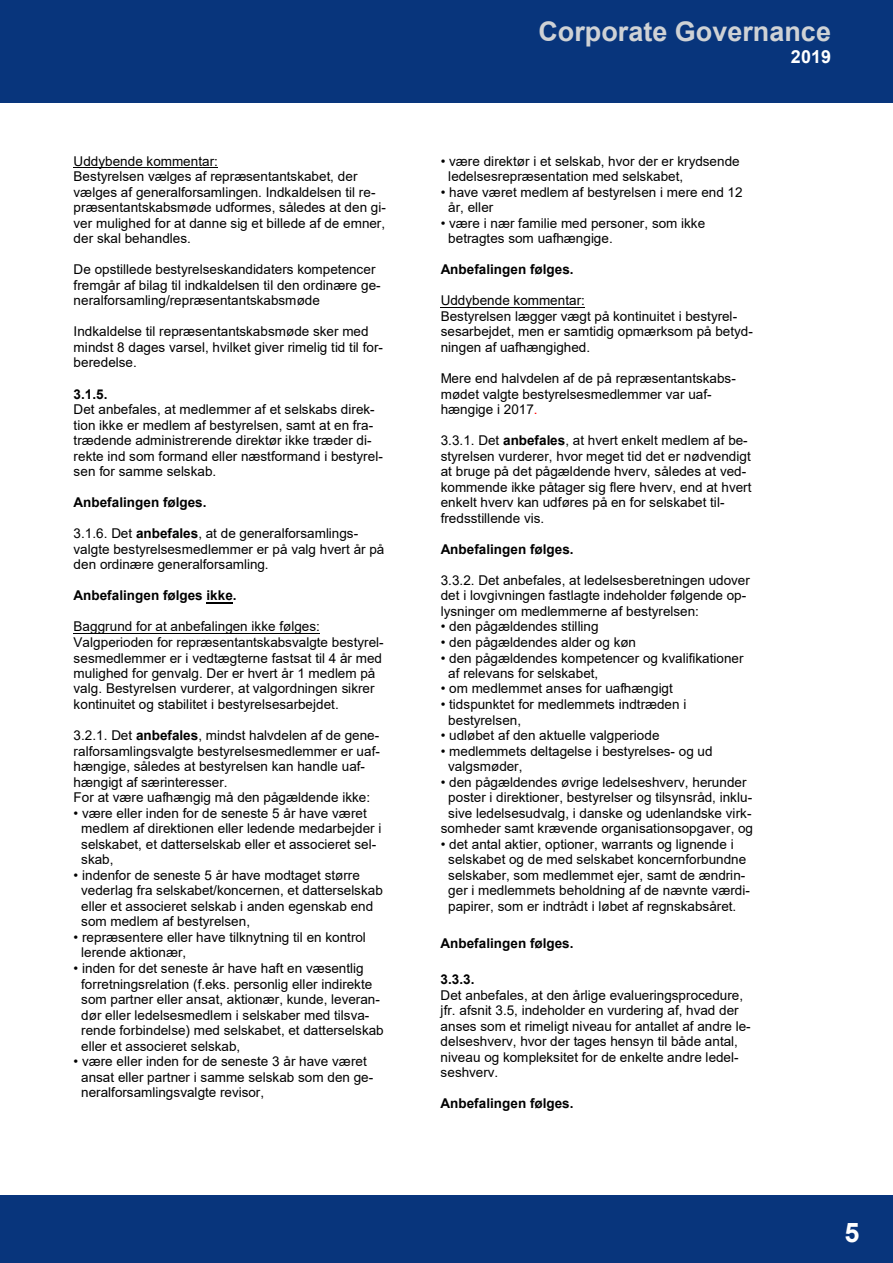
<style>
.page{position:relative;width:893px;height:1263px;background:#fff}
.page>*{position:absolute;margin:0;border:0;box-sizing:border-box;transform-origin:0 0}
.t1{font:700 27px "Arial";color:#cfd2d5}
.t2{font:700 27px "Arial";color:#fff}
.t3{font:700 18px "Arial";color:#fff}
.t4{font:13.5px/15.5px "Arial";letter-spacing:.005em;color:#000}
.t5{font:700 13.5px "Arial";color:#000}
.s1{font-weight:700}
.s2{color:#f00}
</style>
<div class="page">
<div style="left:0;top:0;width:893px;height:103px;background:#08357c"></div>
<div style="left:0;top:1195px;width:893px;height:68px;background:#08357c"></div>
<hr style="left:74px;top:167px;width:144px;height:1px;background:#000">
<svg style="left:206px;top:602px;width:27px;height:1px"></svg>
<hr style="left:74px;top:633px;width:246px;height:1px;background:#000">
<hr style="left:441px;top:307px;width:144px;height:1px;background:#000">
<p class="t4" style="left:74px;top:153px;width:314px">Uddybende kommentar:<br>Bestyrelsen vælges af repræsentantskabet, der vælges af generalforsamlingen. Indkaldelsen til re&shy;præsentantskabsmøde udformes, således at den gi&shy;ver mulighed for at danne sig et billede af de emner, der skal behandles.</p>
<p class="t4" style="left:74px;top:262px;width:309px">De opstillede bestyrelseskandidaters kompetencer fremgår af bilag til indkaldelsen til den ordinære ge&shy;neralforsamling/repræsentantskabsmøde</p>
<p class="t4" style="left:74px;top:324px;width:311px">Indkaldelse til repræsentantskabsmøde sker med mindst 8 dages varsel, hvilket giver rimelig tid til for&shy;beredelse.</p>
<p class="t4" style="left:74px;top:386px;width:311px"><span class="s1">3.1.5.<br></span>Det anbefales, at medlemmer af et selskabs direk&shy;tion ikke er medlem af bestyrelsen, samt at en fra&shy;trædende administrerende direktør ikke træder di&shy;rekte ind som formand eller næstformand i bestyrel&shy;sen for samme selskab.</p>
<p class="t5" style="left:74px;top:493px;width:134px">Anbefalingen følges.</p>
<p class="t4" style="left:74px;top:526px;width:312px">3.1.6. Det <span class="s1">anbefales</span>, at de generalforsamlings&shy;valgte bestyrelsesmedlemmer er på valg hvert år på den ordinære generalforsamling.</p>
<p class="t5" style="left:74px;top:586px;width:164px">Anbefalingen følges ikke.</p>
<p class="t4" style="left:74px;top:619px;width:312px">Baggrund for at anbefalingen ikke følges:<br>Valgperioden for repræsentantskabsvalgte bestyrel&shy;sesmedlemmer er i vedtægterne fastsat til 4 år med mulighed for genvalg. Der er hvert år 1 medlem på valg. Bestyrelsen vurderer, at valgordningen sikrer kontinuitet og stabilitet i bestyrelsesarbejdet.</p>
<p class="t4" style="left:74px;top:727px;width:308px">3.2.1. Det <span class="s1">anbefales</span>, mindst halvdelen af de gene&shy;ralforsamlingsvalgte bestyrelsesmedlemmer er uaf&shy;hængige, således at bestyrelsen kan handle uaf&shy;hængigt af særinteresser.<br>For at være uafhængig må den pågældende ikke:</p>
<p class="t4" style="left:81px;top:805px;width:302px;text-indent:-8px">• være eller inden for de seneste 5 år have været medlem af direktionen eller ledende medarbejder i selskabet, et datterselskab eller et associeret sel&shy;skab,</p>
<p class="t4" style="left:81px;top:867px;width:303px;text-indent:-8px">• indenfor de seneste 5 år have modtaget større vederlag fra selskabet/koncernen, et datterselskab eller et associeret selskab i anden egenskab end som medlem af bestyrelsen,</p>
<p class="t4" style="left:81px;top:929px;width:286px;text-indent:-8px">• repræsentere eller have tilknytning til en kontrol lerende aktionær,</p>
<p class="t4" style="left:81px;top:960px;width:304px;text-indent:-8px">• inden for det seneste år have haft en væsentlig forretningsrelation (f.eks. personlig eller indirekte som partner eller ansat, aktionær, kunde, leveran&shy;dør eller ledelsesmedlem i selskaber med tilsva&shy;rende forbindelse) med selskabet, et datterselskab eller et associeret selskab,</p>
<p class="t4" style="left:81px;top:1053px;width:294px;text-indent:-8px">• være eller inden for de seneste 3 år have været ansat eller partner i samme selskab som den ge&shy;neralforsamlingsvalgte revisor,</p>
<p class="t1" style="left:538px;top:12px;width:294px">Corporate Governance</p>
<p class="t3" style="left:791px;top:43px;width:42px">2019</p>
<p class="t4" style="left:448px;top:153px;width:293px;text-indent:-8px">• være direktør i et selskab, hvor der er krydsende ledelsesrepræsentation med selskabet,</p>
<p class="t4" style="left:448px;top:184px;width:296px;text-indent:-8px">• have været medlem af bestyrelsen i mere end 12 år, eller</p>
<p class="t4" style="left:448px;top:215px;width:258px;text-indent:-8px">• være i nær familie med personer, som ikke betragtes som uafhængige.</p>
<p class="t5" style="left:441px;top:260px;width:134px">Anbefalingen følges.</p>
<p class="t4" style="left:441px;top:293px;width:314px">Uddybende kommentar:<br>Bestyrelsen lægger vægt på kontinuitet i bestyrel&shy;sesarbejdet, men er samtidig opmærksom på betyd&shy;ningen af uafhængighed.</p>
<p class="t4" style="left:441px;top:370px;width:297px">Mere end halvdelen af de på repræsentantskabs&shy;mødet valgte bestyrelsesmedlemmer var uaf&shy;hængige i 2017<span class="s2">.</span></p>
<p class="t4" style="left:441px;top:432px;width:312px">3.3.1. Det <span class="s1">anbefales</span>, at hvert enkelt medlem af be&shy;styrelsen vurderer, hvor meget tid det er nødvendigt at bruge på det pågældende hverv, således at ved&shy;kommende ikke påtager sig flere hverv, end at hvert enkelt hverv kan udføres på en for selskabet til&shy;fredsstillende vis.</p>
<p class="t5" style="left:441px;top:539px;width:134px">Anbefalingen følges.</p>
<p class="t4" style="left:441px;top:572px;width:311px">3.3.2. Det anbefales, at ledelsesberetningen udover det i lovgivningen fastlagte indeholder følgende op&shy;lysninger om medlemmerne af bestyrelsen:</p>
<p class="t4" style="left:441px;top:619px;width:159px">• den pågældendes stilling</p>
<p class="t4" style="left:441px;top:634px;width:197px">• den pågældendes alder og køn</p>
<p class="t4" style="left:448px;top:650px;width:297px;text-indent:-8px">• den pågældendes kompetencer og kvalifikationer af relevans for selskabet,</p>
<p class="t4" style="left:441px;top:681px;width:234px">• om medlemmet anses for uafhængigt</p>
<p class="t4" style="left:448px;top:697px;width:240px;text-indent:-8px">• tidspunktet for medlemmets indtræden i bestyrelsen,</p>
<p class="t4" style="left:441px;top:727px;width:220px">• udløbet af den aktuelle valgperiode</p>
<p class="t4" style="left:448px;top:743px;width:266px;text-indent:-8px">• medlemmets deltagelse i bestyrelses- og ud valgsmøder,</p>
<p class="t4" style="left:441px;top:774px;width:314px;text-align:center">• den pågældendes øvrige ledelseshverv, herunder poster i direktioner, bestyrelser og tilsynsråd, inklu&shy;sive ledelsesudvalg, i danske og udenlandske virk&shy;somheder samt krævende organisationsopgaver, og</p>
<p class="t4" style="left:448px;top:836px;width:303px;text-indent:-8px">• det antal aktier, optioner, warrants og lignende i selskabet og de med selskabet koncernforbundne selskaber, som medlemmet ejer, samt de ændrin&shy;ger i medlemmets beholdning af de nævnte værdi&shy;papirer, som er indtrådt i løbet af regnskabsåret.</p>
<p class="t5" style="left:441px;top:933px;width:134px">Anbefalingen følges.</p>
<p class="t4" style="left:441px;top:971px;width:312px"><span class="s1">3.3.3.<br></span>Det anbefales, at den årlige evalueringsprocedure, jfr. afsnit 3.5, indeholder en vurdering af, hvad der anses som et rimeligt niveau for antallet af andre le&shy;delseshverv, hvor der tages hensyn til både antal, niveau og kompleksitet for de enkelte andre ledel&shy;seshverv.</p>
<p class="t5" style="left:441px;top:1094px;width:134px">Anbefalingen følges.</p>
<p class="t2" style="left:844px;top:1214px;width:17px">5</p>
</div>
